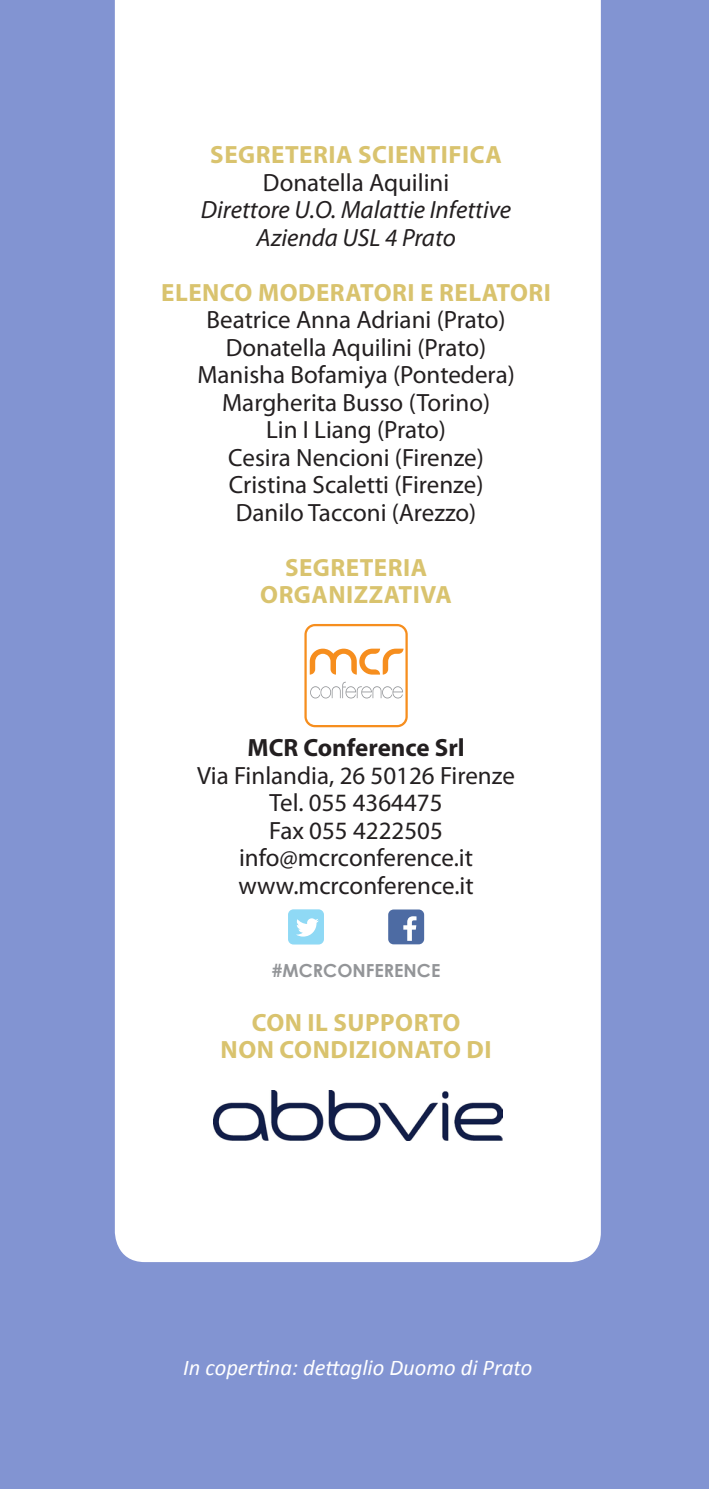
<style>
.page{position:relative;width:709px;height:1489px;background:#fff}
.page>*{position:absolute;margin:0;border:0;box-sizing:border-box;transform-origin:0 0}
.t1{font:25px "Myriad Pro";color:#231f20}
.t2{font:700 25px "Myriad Pro";letter-spacing:.02em;color:#d9c36e}
.t3{font:italic 25px "Myriad Pro";color:#231f20}
.t4{font:700 25px "Myriad Pro";color:#231f20}
.t5{font:italic 22.5px "Calibri";color:#fff}
.t6{font:700 18px "Century Gothic";color:#939598}
</style>
<div class="page">
<div style="left:0;top:0;width:709px;height:1488px;background:#8294d2"></div>
<div style="left:115px;top:0;width:486px;height:1261px;background:#fff"></div>
<svg style="left:304px;top:624px;width:104px;height:103px"></svg>
<div style="left:388px;top:909px;width:36px;height:35px;background:#4d6ba3;border-radius:5px"></div>
<svg style="left:403px;top:916px;width:13px;height:24px"></svg>
<div style="left:288px;top:909px;width:36px;height:35px;background:#8fd9f5;border-radius:5px"></div>
<svg style="left:296px;top:918px;width:23px;height:18px"></svg>
<img style="left:214px;top:1090px;width:288px;height:50px">
<p class="t2" style="left:210px;top:138px;width:293px">SEGRETERIA SCIENTIFICA</p>
<p class="t1" style="left:263px;top:167px;width:188px">Donatella Aquilini</p>
<p class="t3" style="left:201px;top:194px;width:312px">Direttore U.O. Malattie Infettive</p>
<p class="t3" style="left:256px;top:222px;width:201px">Azienda USL 4 Prato</p>
<p class="t2" style="left:161px;top:276px;width:391px">ELENCO MODERATORI E RELATORI</p>
<p class="t1" style="left:206px;top:304px;width:300px">Beatrice Anna Adriani (Prato)</p>
<p class="t1" style="left:226px;top:332px;width:262px">Donatella Aquilini (Prato)</p>
<p class="t1" style="left:197px;top:359px;width:319px">Manisha Bofamiya (Pontedera)</p>
<p class="t1" style="left:222px;top:387px;width:269px">Margherita Busso (Torino)</p>
<p class="t1" style="left:266px;top:414px;width:181px">Lin I Liang (Prato)</p>
<p class="t1" style="left:228px;top:442px;width:257px">Cesira Nencioni (Firenze)</p>
<p class="t1" style="left:229px;top:469px;width:256px">Cristina Scaletti (Firenze)</p>
<p class="t1" style="left:236px;top:497px;width:242px">Danilo Tacconi (Arezzo)</p>
<p class="t2" style="left:285px;top:551px;width:144px">SEGRETERIA</p>
<p class="t2" style="left:260px;top:578px;width:193px">ORGANIZZATIVA</p>
<p class="t4" style="left:247px;top:731px;width:219px">MCR Conference Srl</p>
<p class="t1" style="left:197px;top:759px;width:319px">Via Finlandia, 26 50126 Firenze</p>
<p class="t1" style="left:270px;top:787px;width:174px">Tel. 055 4364475</p>
<p class="t1" style="left:269px;top:814px;width:175px">Fax 055 4222505</p>
<p class="t1" style="left:239px;top:842px;width:235px">info@mcrconference.it</p>
<p class="t1" style="left:238px;top:869px;width:237px">www.mcrconference.it</p>
<p class="t6" style="left:272px;top:956px;width:170px">#MCRCONFERENCE</p>
<p class="t2" style="left:252px;top:1006px;width:210px">CON IL SUPPORTO</p>
<p class="t2" style="left:221px;top:1033px;width:272px">NON CONDIZIONATO DI</p>
<p class="t5" style="left:183px;top:1351px;width:351px">In copertina: dettaglio Duomo di Prato</p>
</div>
